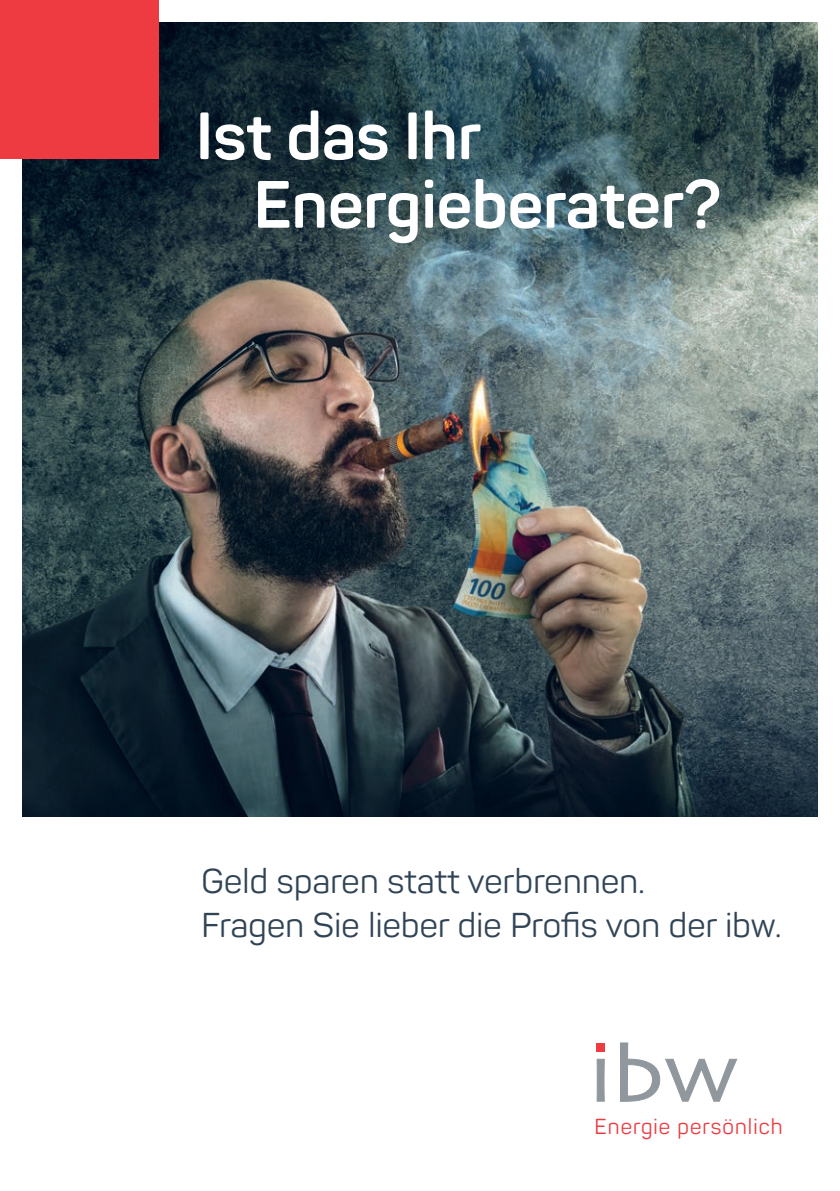
<style>
.page{position:relative;width:840px;height:1191px;background:#fff}
.page>*{position:absolute;margin:0;border:0;box-sizing:border-box;transform-origin:0 0}
.t1{font:700 65.8px/68.6px "Panton";color:#fff}
.t2{font:34px/44px "Panton";letter-spacing:.01em;color:#314456}
.t3{font:21.4px "Panton";letter-spacing:.05em;color:#ee3a41}
</style>
<div class="page">
<img style="left:23px;top:23px;width:793px;height:793px">
<div style="left:0;top:0;width:159px;height:159px;background:#ee3a41"></div>
<svg style="left:596px;top:1058px;width:8px;height:43px"></svg>
<svg style="left:620px;top:1042px;width:116px;height:59px"></svg>
<div style="left:596px;top:1043px;width:8px;height:8px;background:#ee3a41"></div>
<h1 class="t1" style="left:253px;top:101px;width:469px;text-indent:-58px">Ist das Ihr<br>Energieberater?</h1>
<p class="t2" style="left:201px;top:858px;width:581px">Geld sparen statt verbrennen.<br>Fragen Sie lieber die Profis von der ibw.</p>
<p class="t3" style="left:594px;top:1113px;width:190px">Energie persönlich</p>
</div>
